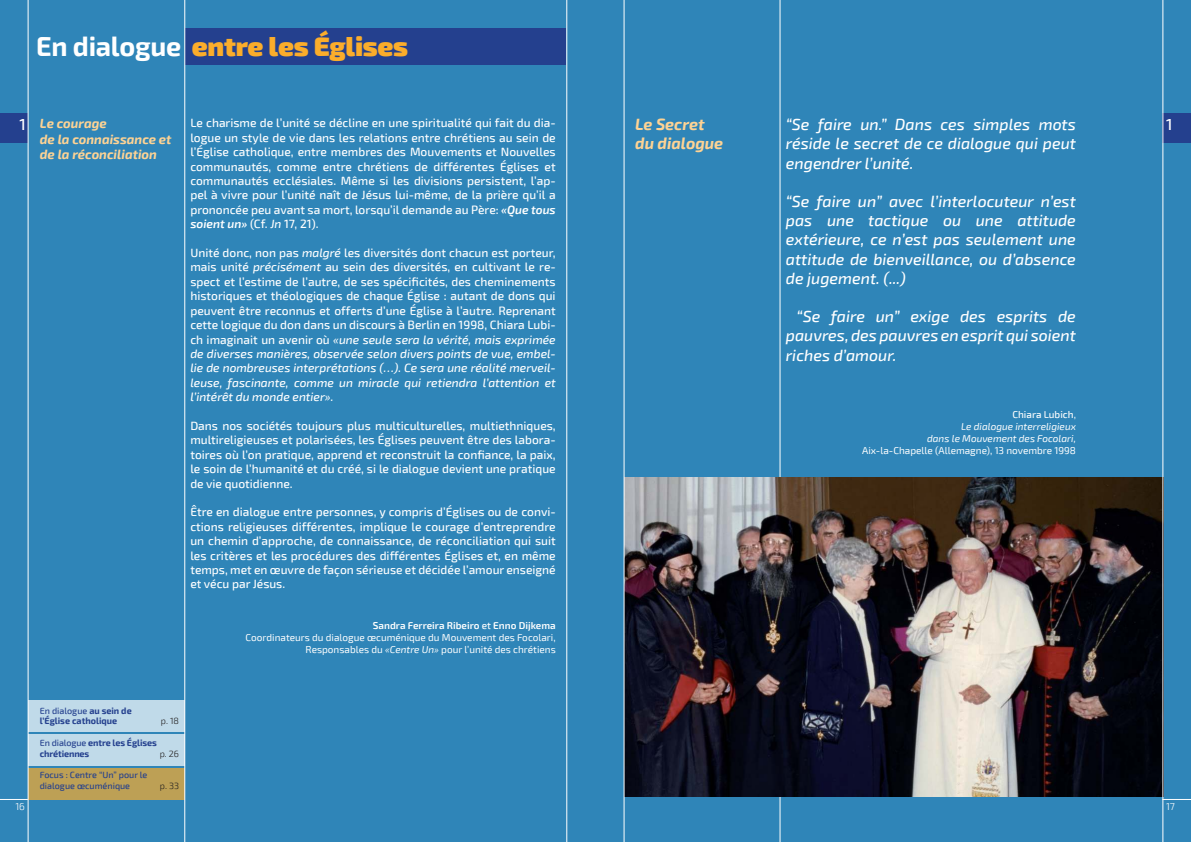
<style>
.page{position:relative;width:1191px;height:842px;background:#fff}
.page>*{position:absolute;margin:0;border:0;box-sizing:border-box;transform-origin:0 0}
.t1{font:900 27px "Exo 2";letter-spacing:-.01em;color:#fbad2b}
.t2{font:italic 500 16px/19.2px "Exo 2";color:#fff;text-align:justify}
.t3{font:italic 700 16px/19.2px "Exo 2";color:#fed394}
.t4{font:500 16px "Exo 2";color:#fff}
.t5{font:italic 700 13px/15.6px "Exo 2";color:#fed394}
.t6{font:500 12px/14.4px "Exo 2";color:#fff;text-align:justify}
.t7{font:10px/12px "Exo 2";color:#fff;text-align:right}
.t8{font:italic 10px/12px "Exo 2";color:#fff;text-align:right}
.t9{font:300 10px "Exo 2";color:#fff}
.t10{font:700 9px/10.8px "Exo 2";letter-spacing:-.01em;color:#24408e}
.t11{font:500 9px/10.8px "Exo 2";color:#24408e}
.t12{font:300 9px "Exo 2";color:#221f1f}
.s1{font-weight:700;color:#fff}
.s2{font-weight:600;font-style:italic}
.s3{font-style:italic}
.s4{font-weight:600}
.s5{font-weight:500}
.s6{font-weight:500;font-style:normal}
.s7{font-style:normal}
</style>
<div class="page">
<div style="left:0;top:0;width:595px;height:842px;background:#2f85b8"></div>
<div style="left:595px;top:0;width:596px;height:842px;background:#2f85b8"></div>
<div style="left:0;top:113px;width:28px;height:30px;background:#24408e"></div>
<div style="left:1162px;top:113px;width:29px;height:30px;background:#24408e"></div>
<svg style="left:0;top:799px;width:28px;height:1px"></svg>
<svg style="left:1163px;top:799px;width:28px;height:1px"></svg>
<hr style="left:779px;top:0;width:1px;height:842px;background:#fff">
<hr style="left:566px;top:0;width:1px;height:842px;background:#fff">
<div style="left:185px;top:28px;width:381px;height:37px;background:#24408e"></div>
<div style="left:28px;top:700px;width:157px;height:32px;background:#c0dae9"></div>
<div style="left:28px;top:734px;width:157px;height:32px;background:#c0dae9"></div>
<div style="left:28px;top:768px;width:157px;height:32px;background:#bda055"></div>
<img style="left:624px;top:478px;width:538px;height:319px">
<hr style="left:28px;top:0;width:1px;height:842px;background:#fff">
<hr style="left:184px;top:0;width:1px;height:842px;background:#fff">
<hr style="left:623px;top:0;width:1px;height:842px;background:#fff">
<hr style="left:1162px;top:0;width:1px;height:842px;background:#fff">
<h1 class="t1" style="left:36px;top:31px;width:373px"><span class="s1">En dialogue</span> entre les Églises</h1>
<h2 class="t2" style="left:786px;top:115px;width:291px">“Se faire un.” Dans ces simples mots réside le secret de ce dialogue qui peut engendrer l’unité.</h2>
<h2 class="t2" style="left:786px;top:192px;width:291px">“Se faire un” avec l’interlocuteur n’est pas une tactique ou une attitude extérieure, ce n’est pas seulement une attitude de bienveillance, ou d’absence de jugement. (...)</h2>
<h2 class="t2" style="left:786px;top:307px;width:291px;text-indent:11px">“Se faire un” exige des esprits de pauvres, des pauvres en esprit qui soient riches d’amour.</h2>
<p class="t5" style="left:40px;top:116px;width:133px">Le courage<br>de la connaissance et de la réconciliation</p>
<p class="t6" style="left:190px;top:116px;width:367px">Le charisme de l’unité se décline en une spiritualité qui fait du dia&shy;logue un style de vie dans les relations entre chrétiens au sein de l’Église catholique, entre membres des Mouvements et Nouvelles communautés, comme entre chrétiens de différentes Églises et communautés ecclésiales. Même si les divisions persistent, l’ap&shy;pel à vivre pour l’unité naît de Jésus lui-même, de la prière qu’il a prononcée peu avant sa mort, lorsqu’il demande au Père: <span class="s2">«Que tous soient un»</span> (Cf. <span class="s3">Jn</span> 17, 21).</p>
<p class="t6" style="left:190px;top:246px;width:367px">Unité donc, non pas <span class="s3">malgré</span> les diversités dont chacun est porteur, mais unité <span class="s3">précisément</span> au sein des diversités, en cultivant le re&shy;spect et l’estime de l’autre, de ses spécificités, des cheminements historiques et théologiques de chaque Église : autant de dons qui peuvent être reconnus et offerts d’une Église à l’autre. Reprenant cette logique du don dans un discours à Berlin en 1998, Chiara Lubi&shy;ch imaginait un avenir où <span class="s3">«une seule sera la vérité, mais exprimée de diverses manières, observée selon divers points de vue, embel&shy;lie de nombreuses interprétations (…). Ce sera une réalité merveil&shy;leuse, fascinante, comme un miracle qui retiendra l’attention et l’intérêt du monde entier».</span></p>
<p class="t6" style="left:190px;top:419px;width:367px">Dans nos sociétés toujours plus multiculturelles, multiethniques, multireligieuses et polarisées, les Églises peuvent être des labora&shy;toires où l’on pratique, apprend et reconstruit la confiance, la paix, le soin de l’humanité et du créé, si le dialogue devient une pratique de vie quotidienne.</p>
<p class="t6" style="left:190px;top:505px;width:367px">Être en dialogue entre personnes, y compris d’Églises ou de convi&shy;ctions religieuses différentes, implique le courage d’entreprendre un chemin d’approche, de connaissance, de réconciliation qui suit les critères et les procédures des différentes Églises et, en même temps, met en œuvre de façon sérieuse et décidée l’amour enseigné et vécu par Jésus.</p>
<p class="t7" style="left:245px;top:620px;width:312px"><span class="s4">Sandra Ferreira Ribeiro</span> <span class="s5">et</span> <span class="s4">Enno Dijkema<br></span>Coordinateurs du dialogue œcuménique du Mouvement des Focolari,<br>Responsables du <span class="s3">«Centre Un»</span> pour l’unité des chrétiens</p>
<h2 class="t3" style="left:635px;top:115px;width:90px">Le Secret du dialogue</h2>
<h2 class="t4" style="left:20px;top:115px;width:8px">1</h2>
<h2 class="t4" style="left:1166px;top:115px;width:8px">1</h2>
<p class="t8" style="left:927px;top:409px;width:150px"><span class="s6">Chiara Lubich</span><span class="s7">,<br></span>Le dialogue interreligieux<br>dans le Mouvement des Focolari,</p>
<p class="t7" style="left:862px;top:445px;width:215px">Aix-la-Chapelle (Allemagne), 13 novembre 1998</p>
<p class="t10" style="left:40px;top:705px;width:93px"><span class="s5">En dialogue</span> au sein de l’Église catholique</p>
<p class="t12" style="left:161px;top:716px;width:20px">p. 18</p>
<p class="t10" style="left:40px;top:737px;width:119px"><span class="s5">En dialogue</span> entre les Églises chrétiennes</p>
<p class="t12" style="left:160px;top:748px;width:21px">p. 26</p>
<p class="t11" style="left:40px;top:770px;width:109px">Focus : Centre “Un” pour le dialogue œcuménique</p>
<p class="t12" style="left:160px;top:781px;width:21px">p. 33</p>
<p class="t9" style="left:15px;top:801px;width:11px">16</p>
<p class="t9" style="left:1166px;top:801px;width:11px">17</p>
</div>
